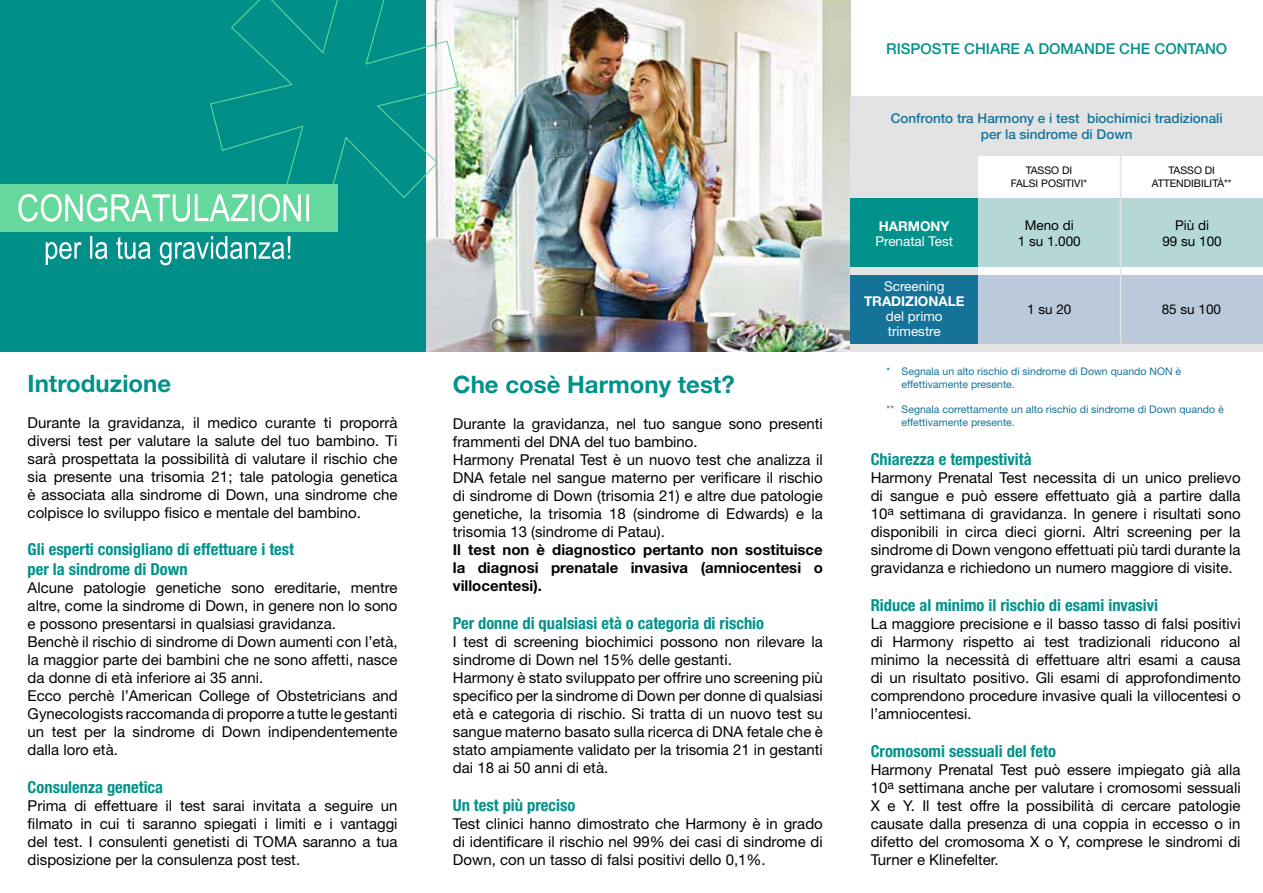
<style>
.page{position:relative;width:1263px;height:893px;background:#fff}
.page>*{position:absolute;margin:0;border:0;box-sizing:border-box;transform-origin:0 0}
.t1{font:700 24px "Helvetica Neue LT Std";color:#00928b}
.t2{font:700 condensed 16.5px/19.8px "Helvetica Neue LT Std";color:#00928b}
.t3{font:15px/18px "Helvetica Neue LT Std";color:#000;text-align:justify}
.t4{font:700 15px/18px "Helvetica Neue LT Std";color:#000;text-align:justify}
.t5{font:500 15px "Helvetica Neue LT Std";color:#00928b}
.t6{font:500 13.5px/16.2px "Helvetica Neue LT Std";color:#15739a;text-align:center}
.t7{font:13.5px/16.2px "Helvetica Neue LT Std";color:#000;text-align:center}
.t8{font:13.5px/15px "Helvetica Neue LT Std";color:#fff}
.t9{font:700 13.5px "Helvetica Neue LT Std";color:#fff}
.t10{font:10.5px/12.6px "Helvetica Neue LT Std";color:#15739a}
.t11{font:10.5px/12.6px "Helvetica Neue LT Std";color:#000;text-align:center}
</style>
<div class="page">
<img style="left:426px;top:0;width:424px;height:352px">
<div style="left:0;top:0;width:426px;height:352px;background:#009089"></div>
<svg style="left:210px;top:0;width:250px;height:218px"></svg>
<div style="left:0;top:184px;width:338px;height:48px;background:#65d89e"></div>
<svg style="left:19px;top:194px;width:290px;height:28px"></svg>
<svg style="left:46px;top:236px;width:244px;height:29px"></svg>
<div style="left:850px;top:97px;width:413px;height:255px;background:#e3e3e3"></div>
<div style="left:978px;top:156px;width:285px;height:187px;background:#fff"></div>
<div style="left:850px;top:199px;width:128px;height:68px;background:#00928b"></div>
<div style="left:850px;top:275px;width:128px;height:68px;background:#15739a"></div>
<div style="left:978px;top:199px;width:285px;height:68px;background:#b5d8d7"></div>
<div style="left:978px;top:275px;width:285px;height:68px;background:#bcc9db"></div>
<hr style="left:1120px;top:156px;width:1px;height:187px;background:#e3e3e3">
<h1 class="t1" style="left:28px;top:368px;width:145px">Introduzione</h1>
<p class="t3" style="left:28px;top:413px;width:371px">Durante la gravidanza, il medico curante ti proporrà diversi test per valutare la salute del tuo bambino. Ti sarà prospettata la possibilità di valutare il rischio che sia presente una trisomia 21; tale patologia genetica è associata alla sindrome di Down, una sindrome che colpisce lo sviluppo fisico e mentale del bambino.</p>
<p class="t2" style="left:28px;top:539px;width:268px">Gli esperti consigliano di effettuare i test per la sindrome di Down</p>
<p class="t3" style="left:28px;top:579px;width:371px;text-align:left">Alcune patologie genetiche sono ereditarie, mentre altre, come la sindrome di Down, in genere non lo sono e possono presentarsi in qualsiasi gravidanza.<br>Benchè il rischio di sindrome di Down aumenti con l’età, la maggior parte dei bambini che ne sono affetti, nasce da donne di età inferiore ai 35 anni.<br>Ecco perchè l’American College of Obstetricians and Gynecologists raccomanda di proporre a tutte le gestanti un test per la sindrome di Down indipendentemente dalla loro età.</p>
<p class="t2" style="left:28px;top:777px;width:137px">Consulenza genetica</p>
<p class="t3" style="left:28px;top:796px;width:371px">Prima di effettuare il test sarai invitata a seguire un filmato in cui ti saranno spiegati i limiti e i vantaggi del test. I consulenti genetisti di TOMA saranno a tua disposizione per la consulenza post test.</p>
<h1 class="t1" style="left:453px;top:370px;width:283px">Che cosè Harmony test?</h1>
<p class="t3" style="left:453px;top:415px;width:371px;text-align:left">Durante la gravidanza, nel tuo sangue sono presenti frammenti del DNA del tuo bambino.<br>Harmony Prenatal Test è un nuovo test che analizza il DNA fetale nel sangue materno per verificare il rischio di sindrome di Down (trisomia 21) e altre due patologie genetiche, la trisomia 18 (sindrome di Edwards) e la trisomia 13 (sindrome di Patau).</p>
<p class="t4" style="left:453px;top:541px;width:371px">Il test non è diagnostico pertanto non sostituisce la diagnosi prenatale invasiva (amniocentesi o villocentesi).</p>
<p class="t2" style="left:453px;top:613px;width:313px">Per donne di qualsiasi età o categoria di rischio</p>
<p class="t3" style="left:453px;top:633px;width:371px;text-align:left">I test di screening biochimici possono non rilevare la sindrome di Down nel 15% delle gestanti.<br>Harmony è stato sviluppato per offrire uno screening più specifico per la sindrome di Down per donne di qualsiasi età e categoria di rischio. Si tratta di un nuovo test su sangue materno basato sulla ricerca di DNA fetale che è stato ampiamente validato per la trisomia 21 in gestanti dai 18 ai 50 anni di età.</p>
<p class="t2" style="left:453px;top:795px;width:124px">Un test più preciso</p>
<p class="t3" style="left:453px;top:814px;width:371px">Test clinici hanno dimostrato che Harmony è in grado di identificare il rischio nel 99% dei casi di sindrome di Down, con un tasso di falsi positivi dello 0,1%.</p>
<p class="t5" style="left:886px;top:39px;width:343px">RISPOSTE CHIARE A DOMANDE CHE CONTANO</p>
<p class="t6" style="left:891px;top:110px;width:333px">Confronto tra Harmony e i test biochimici tradizionali per la sindrome di Down</p>
<p class="t11" style="left:1011px;top:164px;width:78px">TASSO DI<br>FALSI POSITIVI*</p>
<p class="t11" style="left:1152px;top:164px;width:81px">TASSO DI<br>ATTENDIBILITÀ**</p>
<p class="t7" style="left:1018px;top:217px;width:65px">Meno di<br>1 su 1.000</p>
<p class="t7" style="left:1162px;top:217px;width:61px">Più di<br>99 su 100</p>
<p class="t9" style="left:879px;top:218px;width:72px">HARMONY</p>
<p class="t8" style="left:875px;top:233px;width:79px">Prenatal Test</p>
<p class="t8" style="left:884px;top:279px;width:62px">Screening</p>
<p class="t9" style="left:864px;top:293px;width:102px">TRADIZIONALE</p>
<p class="t8" style="left:886px;top:309px;width:58px">del primo trimestre</p>
<p class="t7" style="left:1027px;top:301px;width:46px">1 su 20</p>
<p class="t7" style="left:1162px;top:301px;width:61px">85 su 100</p>
<p class="t10" style="left:902px;top:365px;width:281px;text-indent:-15px">* Segnala un alto rischio di sindrome di Down quando NON è effettivamente presente.</p>
<p class="t10" style="left:902px;top:403px;width:324px;text-indent:-15px">** Segnala correttamente un alto rischio di sindrome di Down quando è effettivamente presente.</p>
<p class="t2" style="left:871px;top:449px;width:162px">Chiarezza e tempestività</p>
<p class="t3" style="left:871px;top:469px;width:371px">Harmony Prenatal Test necessita di un unico prelievo di sangue e può essere effettuato già a partire dalla 10<sup>a</sup> settimana di gravidanza. In genere i risultati sono disponibili in circa dieci giorni. Altri screening per la sindrome di Down vengono effettuati più tardi durante la gravidanza e richiedono un numero maggiore di visite.</p>
<p class="t2" style="left:871px;top:595px;width:289px">Riduce al minimo il rischio di esami invasivi</p>
<p class="t3" style="left:871px;top:615px;width:371px">La maggiore precisione e il basso tasso di falsi positivi di Harmony rispetto ai test tradizionali riducono al minimo la necessità di effettuare altri esami a causa di un risultato positivo. Gli esami di approfondimento comprendono procedure invasive quali la villocentesi o l’amniocentesi.</p>
<p class="t2" style="left:871px;top:741px;width:187px">Cromosomi sessuali del feto</p>
<p class="t3" style="left:871px;top:760px;width:371px">Harmony Prenatal Test può essere impiegato già alla 10<sup>a</sup> settimana anche per valutare i cromosomi sessuali X e Y. Il test offre la possibilità di cercare patologie causate dalla presenza di una coppia in eccesso o in difetto del cromosoma X o Y, comprese le sindromi di Turner e Klinefelter.</p>
</div>
